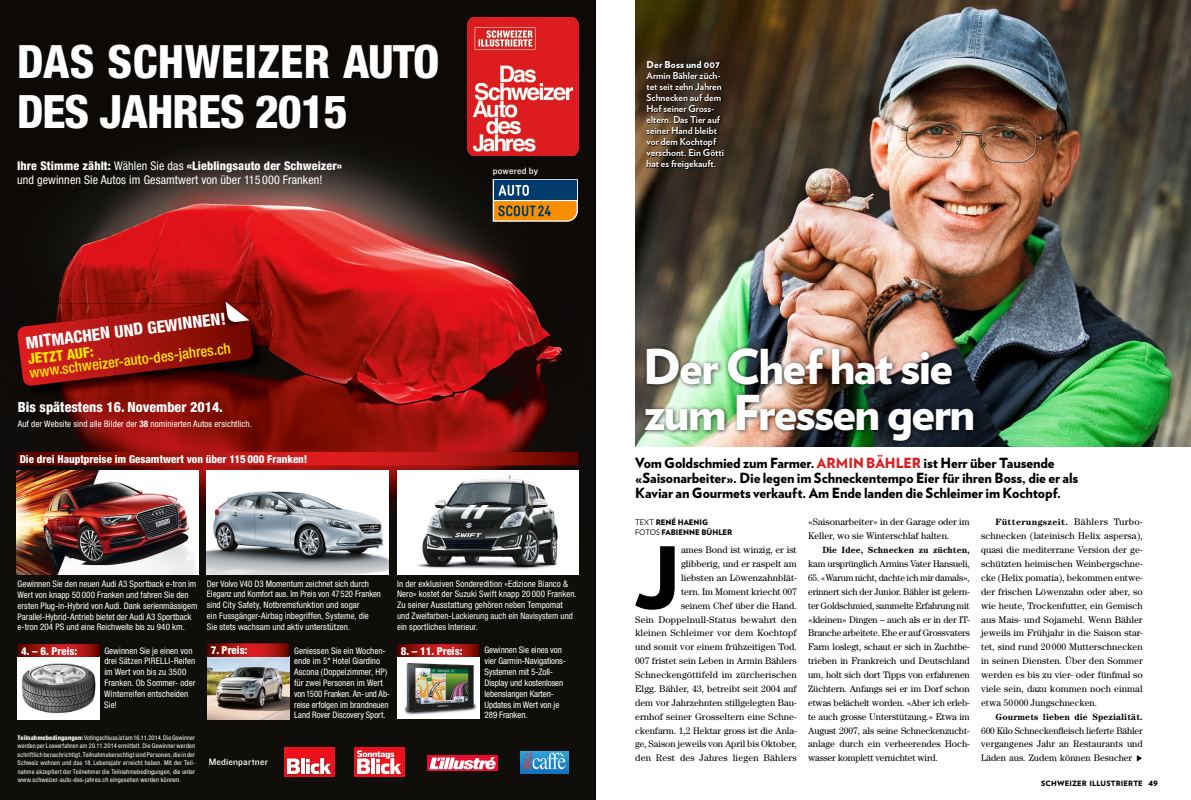
<style>
.page{position:relative;width:1191px;height:800px;background:#fff}
.page>*{position:absolute;margin:0;border:0;box-sizing:border-box;transform-origin:0 0}
._500___LTxt_Century{font:900 85.1px "Verlag";color:#000}
._200_Titel_48pt_Blac{font:900 48px/46px "Verlag";letter-spacing:-.035em;color:#fff}
.t1{font:800 condensed 46px/50px "Helvetica Neue LT Pro";letter-spacing:-.02em;color:#fff}
.t2{font:800 condensed 16.7px "Helvetica Neue LT Pro";color:#fff}
.t3{font:500 condensed 14.8px "Helvetica Neue LT Pro";color:#ffe800}
.t4{font:800 condensed 14.5px "Helvetica Neue LT Pro";color:#ffe800}
._300_Lead_14pt_Black{font:900 14px/15px "Verlag";letter-spacing:-.005em;color:#000}
.t5{font:800 condensed 14px "Helvetica Neue LT Pro";color:#fff}
.t6{font:condensed 12px/14.4px "Helvetica Neue LT Pro";letter-spacing:.01em;color:#fff}
.t7{font:800 condensed 10.9px "Helvetica Neue LT Pro";color:#fff}
._501_LTxt_Century_Ei{font:9.5px/13.9px "Century Std";color:#000;text-align:justify}
._500___LTxt_Century-2{font:9.5px/13.9px "Century Std";color:#000;text-align:right}
._801_Legi_9_5_VBold{font:700 9.5px/11px "Verlag";color:#fff}
.t8{font:9.5px "Knockout HTF31 Junior Middlewt";letter-spacing:.015em;color:#fff}
.t9{font:condensed 9px/10.8px "Helvetica Neue LT Pro";color:#fff}
._501_LTxt_Century_Ei-2{font:700 9px "Century Std";letter-spacing:.01em;color:#000}
._501_LTxt_Century_Ei-3{font:700 9px "Century Std";letter-spacing:.035em;color:#000}
._400_AUTOR_VerBlack{font:900 7.6px/9px "Verlag";color:#000}
.t10{font:900 7.3px "Verlag";letter-spacing:.025em;color:#000}
.t11{font:condensed 6.4px/8.5px "Helvetica Neue LT Pro";letter-spacing:.025em;color:#fff;text-align:justify}
.s1{font-weight:800}
.s2{font-weight:700}
.s3{font-weight:900}
.s4{color:#da1d1e}
.s5{font-weight:400}
.s6{font-weight:400;font-size:9.5px}
</style>
<div class="page">
<img style="left:635px;top:0;width:556px;height:446px">
<img style="left:0;top:0;width:595px;height:799px">
<img style="left:467px;top:17px;width:111px;height:139px">
<img style="left:19px;top:303px;width:86px;height:26px">
<img style="left:230px;top:386px;width:36px;height:12px">
<img style="left:19px;top:348px;width:35px;height:50px">
<img style="left:54px;top:372px;width:176px;height:26px">
<svg style="left:18px;top:318px;width:75px;height:13px"></svg>
<img style="left:105px;top:274px;width:163px;height:93px">
<img style="left:107px;top:303px;width:159px;height:83px">
<img style="left:108px;top:301px;width:146px;height:74px">
<svg style="left:226px;top:301px;width:23px;height:21px"></svg>
<svg style="left:493px;top:179px;width:85px;height:43px;background:#7d7358"></svg>
<div style="left:284px;top:747px;width:50px;height:29px;background:#ec111a"></div>
<img style="left:286px;top:758px;width:46px;height:18px">
<svg style="left:287px;top:758px;width:13px;height:15px"></svg>
<hr style="left:301px;top:757px;width:4px;height:16px;background:#fff">
<svg style="left:306px;top:757px;width:25px;height:17px"></svg>
<div style="left:354px;top:747px;width:50px;height:29px;background:#ec111a"></div>
<svg style="left:357px;top:750px;width:44px;height:24px"></svg>
<img style="left:520px;top:751px;width:49px;height:22px">
<div style="left:427px;top:755px;width:71px;height:15px;background:#e70c2e"></div>
<svg style="left:429px;top:757px;width:67px;height:12px"></svg>
<img style="left:17px;top:470px;width:181px;height:104px">
<img style="left:207px;top:470px;width:181px;height:104px">
<img style="left:397px;top:470px;width:181px;height:104px">
<svg style="left:18px;top:644px;width:82px;height:13px"></svg>
<img style="left:18px;top:658px;width:82px;height:60px">
<svg style="left:397px;top:644px;width:82px;height:13px"></svg>
<img style="left:397px;top:657px;width:82px;height:61px">
<img style="left:207px;top:657px;width:82px;height:62px">
<svg style="left:207px;top:643px;width:82px;height:14px"></svg>
<svg style="left:17px;top:452px;width:561px;height:13px;background:#a51310"></svg>
<div style="left:641px;top:344px;width:338px;height:102px;background:#000;opacity:.75"></div>
<div style="left:637px;top:50px;width:96px;height:128px;background:#000;opacity:.4"></div>
<p class="t1" style="left:17px;top:36px;width:424px">DAS SCHWEIZER AUTO<br>DES JAHRES 2015</p>
<p class="t6" style="left:17px;top:158px;width:327px"><span class="s1">Ihre Stimme zählt:</span> Wählen Sie das <span class="s1">«Lieblingsauto der Schweizer» </span>und gewinnen Sie Autos im Gesamtwert von über 115 000 Franken!</p>
<p class="t8" style="left:493px;top:165px;width:47px">powered by</p>
<p class="t2" style="left:25px;top:332px;width:203px;rotate:-7deg">MITMACHEN UND GEWINNEN!</p>
<p class="t4" style="left:27px;top:350px;width:68px;rotate:-7deg">JETZT AUF:</p>
<p class="t3" style="left:28px;top:364px;width:204px;rotate:-7deg">www.schweizer-auto-des-jahres.ch</p>
<p class="t5" style="left:18px;top:398px;width:207px">Bis spätestens 16. November 2014.</p>
<p class="t9" style="left:18px;top:418px;width:236px">Auf der Website sind alle Bilder der <span class="s2">38</span> nominierten Autos ersichtlich.</p>
<p class="t7" style="left:20px;top:452px;width:289px">Die drei Hauptpreise im Gesamtwert von über 115 000 Franken!</p>
<p class="t9" style="left:18px;top:578px;width:181px">Gewinnen Sie den neuen Audi A3 Sportback e-tron im Wert von knapp 50 000 Franken und fahren Sie den ersten Plug-in-Hybrid von Audi. Dank serienmässigem Parallel-Hybrid-Antrieb bietet der Audi A3 Sportback e-tron 204 PS und eine Reichweite bis zu 940 km.</p>
<p class="t9" style="left:207px;top:577px;width:175px">Der Volvo V40 D3 Momentum zeichnet sich durch Eleganz und Komfort aus. Im Preis von 47 520 Franken sind City Safety, Notbremsfunktion und sogar<br>ein Fussgänger-Airbag inbegriffen, Systeme, die Sie stets wachsam und aktiv unterstützen.</p>
<p class="t9" style="left:397px;top:577px;width:181px">In der exklusiven Sonderedition «Edizione Bianco &amp; Nero» kostet der Suzuki Swift knapp 20 000 Franken.<br>Zu seiner Ausstattung gehören neben Tempomat und Zweifarben-Lackierung auch ein Navisystem und ein sportliches Interieur.</p>
<p class="t7" style="left:211px;top:643px;width:38px">7. Preis:</p>
<p class="t7" style="left:21px;top:644px;width:58px">4. – 6. Preis:</p>
<p class="t9" style="left:104px;top:644px;width:93px">Gewinnen Sie je einen von drei Sätzen PIRELLI-Reifen im Wert von bis zu 3500<br>Franken. Ob Sommer- oder<br>Winter reifen entscheiden<br>Sie!</p>
<p class="t7" style="left:401px;top:644px;width:63px">8. – 11. Preis:</p>
<p class="t9" style="left:484px;top:644px;width:83px">Gewinnen Sie eines von vier Garmin-Navigations-<br>Systemen mit 5-Zoll-<br>Display und kostenlosen lebenslangen Karten-<br>Updates im Wert von je<br>289 Franken.</p>
<p class="t9" style="left:294px;top:644px;width:97px">Geniessen Sie ein Wochen&shy;ende im 5* Hotel Giardino<br>Ascona (Doppelzimmer, HP) für zwei Personen im Wert von1500 Franken. An- und Ab&shy;reise erfolgen im brandneuen<br>Land Rover Discovery Sport.</p>
<p class="t11" style="left:18px;top:732px;width:179px"><span class="s1">Teilnahmebedingungen:</span> Votingschluss ist am 16.11.2014. Die Gewinner werden per Losverfahren am 20.11.2014 ermittelt. Die Gewinner werden schriftlich benachrichtigt. Teilnahmeberechtigt sind Personen, die in der Schweiz wohnen und das 18. Lebensjahr erreicht haben. Mit der Teil&shy;nahme akzeptiert der Teilnehmer die Teilnahmebedingungen, die unter www.schweizer-auto-des-jahres.ch eingesehen werden können.</p>
<p class="t8" style="left:209px;top:756px;width:61px">Medienpartner</p>
<p class="_801_Legi_9_5_VBold" style="left:646px;top:58px;width:79px"><span class="s3">Der Boss und 007<br></span>Armin Bähler züch&shy;tet seit zehn Jahren<br>Schnecken auf dem<br>Hof seiner Gross&shy;eltern. Das Tier auf seiner Hand bleibt vor dem Kochtopf verschont. Ein Götti hat es freigekauft.</p>
<p class="_200_Titel_48pt_Blac" style="left:643px;top:340px;width:334px">Der Chef hat sie zum Fressen gern</p>
<p class="_300_Lead_14pt_Black" style="left:635px;top:454px;width:444px">Vom Goldschmied zum Farmer. <span class="s4">ARMIN BÄHLER</span> ist Herr über Tausende «Saisonarbeiter». Die legen im Schneckentempo Eier für ihren Boss, die er als<br>Kaviar an Gourmets verkauft. Am Ende landen die Schleimer im Kochtopf.</p>
<p class="_400_AUTOR_VerBlack" style="left:635px;top:517px;width:99px"><span class="s5">TEXT</span> RENÉ HAENIG<br><span class="s5">FOTOS</span> FABIENNE BÜHLER</p>
<p class="_500___LTxt_Century" style="left:634px;top:507px;width:48px">J</p>
<p class="_500___LTxt_Century-2" style="left:635px;top:542px;width:163px">ames Bond ist winzig, er ist<br>glibberig, und er raspelt am<br>liebsten an Löwenzahnblät-<br>tern. Im Moment kriecht 007<br>seinem Chef über die Hand.<br>Sein Doppelnull-Status bewahrt den kleinen Schleimer vor dem Kochtopf und somit vor einem frühzeitigen Tod.<br>007 fristet sein Leben in Armin Bählers Schneckengöttifeld im zürcherischen Elgg. Bähler, 43, betreibt seit 2004 auf dem vor Jahrzehnten stillgelegten Bau&shy;ernhof seiner Grosseltern eine Schne&shy;ckenfarm. 1,2 Hektar gross ist die Anla&shy;ge, Saison jeweils von April bis Oktober, den Rest des Jahres liegen Bählers</p>
<p class="_500___LTxt_Century-2" style="left:808px;top:515px;width:163px;text-align:left">«Saisonarbeiter» in der Garage oder im<br>Keller, wo sie Winterschlaf halten.</p>
<p class="_501_LTxt_Century_Ei-2" style="left:822px;top:544px;width:149px">Die Idee, Schnecken zu züchten,</p>
<p class="_501_LTxt_Century_Ei" style="left:808px;top:556px;width:163px">kam ursprünglich Armins Vater Hansueli,</p>
<p class="_501_LTxt_Century_Ei" style="left:808px;top:570px;width:163px">65. «Warum nicht, dachte ich mir damals», erinnert sich der Junior. Bähler ist gelern&shy;ter Goldschmied, sammelte Erfahrung mit «kleinen» Dingen – auch als er in der IT-Branche arbeitete. Ehe er auf Grossvaters Farm loslegt, schaut er sich in Zuchtbe&shy;trieben in Frankreich und Deutschland um, holt sich dort Tipps von erfahrenen Züchtern. Anfangs sei er im Dorf schon etwas belächelt worden. «Aber ich erleb&shy;te auch grosse Unterstützung.» Etwa im August 2007, als seine Schneckenzucht&shy;anlage durch ein verheerendes Hoch&shy;wasser komplett vernichtet wird.</p>
<p class="_501_LTxt_Century_Ei-3" style="left:995px;top:517px;width:149px">Fütterungszeit. <span class="s6">Bählers Turbo-</span></p>
<p class="_501_LTxt_Century_Ei" style="left:981px;top:529px;width:163px">schnecken (lateinisch Helix aspersa), quasi die mediterrane Version der ge&shy;schützten heimischen Weinbergschne&shy;cke (Helix pomatia), bekommen entwe&shy;der frischen Löwenzahn oder aber, so wie heute, Trockenfutter, ein Gemisch aus Mais- und Sojamehl. Wenn Bähler jeweils im Frühjahr in die Saison star&shy;tet, sind rund 20 000 Mutterschnecken in seinen Diensten. Über den Sommer werden es bis zu vier- oder fünfmal so viele sein, dazu kommen noch einmal etwa 50000 Jungschnecken.</p>
<p class="_501_LTxt_Century_Ei-2" style="left:995px;top:711px;width:149px">Gourmets lieben die Spezialität.</p>
<p class="_501_LTxt_Century_Ei" style="left:981px;top:723px;width:163px">600 Kilo Schneckenfleisch lieferte Bähler vergangenes Jahr an Restaurants und Läden aus. Zudem können Besucher</p>
<p class="t10" style="left:1041px;top:777px;width:103px">SCHWEIZER ILLUSTRIERTE</p>
<p class="t10" style="left:1148px;top:777px;width:11px">49</p>
</div>
